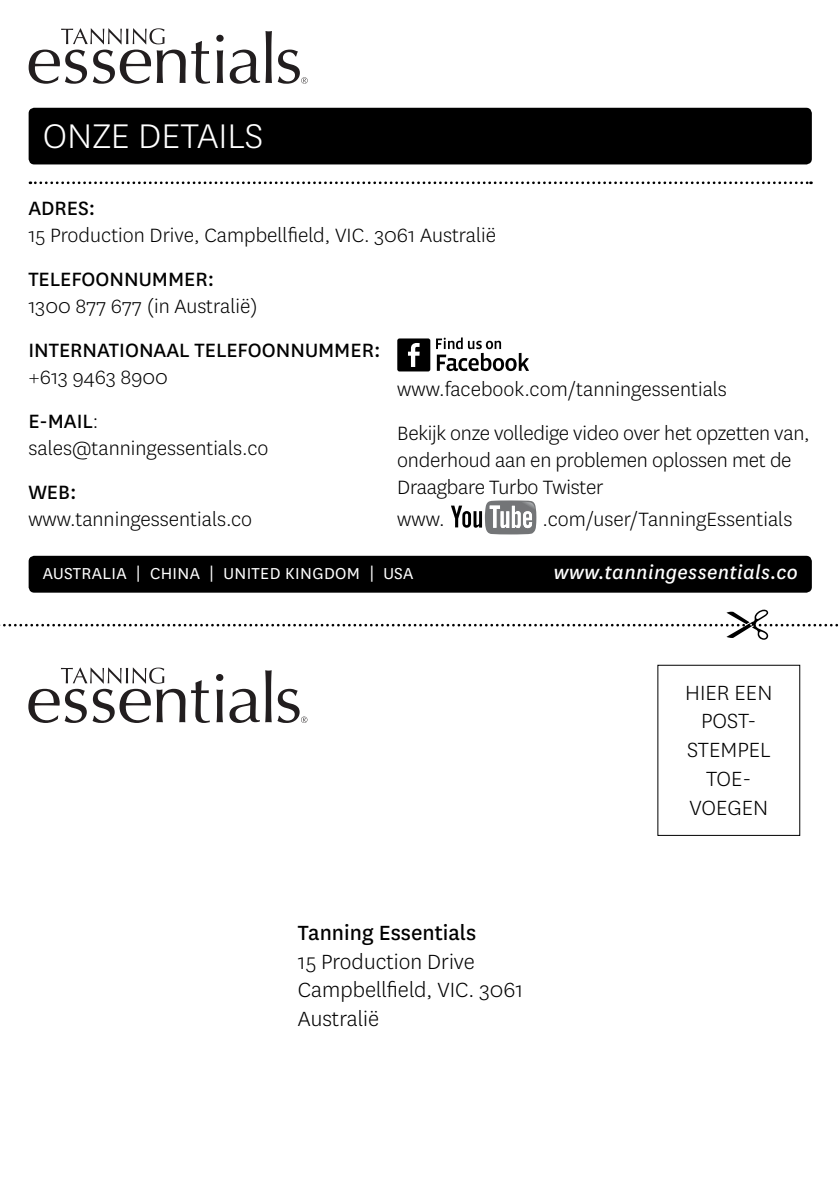
<style>
.page{position:relative;width:840px;height:1191px;background:#fff}
.page>*{position:absolute;margin:0;border:0;box-sizing:border-box;transform-origin:0 0}
.t1{font:300 40px "National";color:#fff}
.t2{font:300 24px/28.8px "National";color:#000;text-align:center}
.t3{font:24px "National";color:#000}
.t4{font:300 22.4px/43.8px "National";color:#000}
.t5{font:22.4px "National";color:#000}
.t6{font:italic 22px "National";letter-spacing:.02em;color:#fff}
.t7{font:18.4px "National";letter-spacing:.02em;color:#fff}
.s1{font-weight:400}
</style>
<div class="page">
<div style="left:29px;top:108px;width:782px;height:56px;background:#000;border-radius:6px"></div>
<svg style="left:30px;top:181px;width:781px;height:3px"></svg>
<svg style="left:29px;top:28px;width:181px;height:56px"></svg>
<svg style="left:216px;top:35px;width:7px;height:7px"></svg>
<svg style="left:217px;top:50px;width:6px;height:33px"></svg>
<svg style="left:229px;top:31px;width:78px;height:53px"></svg>
<div style="left:29px;top:556px;width:782px;height:36px;background:#000;border-radius:6px"></div>
<svg style="left:0;top:609px;width:839px;height:31px"></svg>
<svg style="left:61px;top:667px;width:103px;height:16px"></svg>
<svg style="left:28px;top:689px;width:157px;height:34px"></svg>
<svg style="left:191px;top:680px;width:19px;height:43px"></svg>
<svg style="left:216px;top:674px;width:7px;height:7px"></svg>
<svg style="left:216px;top:689px;width:7px;height:33px"></svg>
<svg style="left:229px;top:670px;width:42px;height:53px"></svg>
<svg style="left:277px;top:689px;width:30px;height:34px"></svg>
<div style="left:397px;top:338px;width:33px;height:33px;background:#000;border-radius:2px"></div>
<svg style="left:408px;top:343px;width:11px;height:24px"></svg>
<svg style="left:436px;top:337px;width:92px;height:34px"></svg>
<svg style="left:451px;top:500px;width:85px;height:34px"></svg>
<h1 class="t1" style="left:43px;top:110px;width:222px">ONZE DETAILS</h1>
<p class="t5" style="left:28px;top:194px;width:68px">ADRES:</p>
<p class="t4" style="left:28px;top:213px;width:469px">15 Production Drive, Campbellfield, VIC. 3061 Australië</p>
<p class="t5" style="left:28px;top:264px;width:187px">TELEFOONNUMMER:</p>
<p class="t4" style="left:28px;top:284px;width:231px">1300 877 677 (in Australië)</p>
<p class="t5" style="left:28px;top:335px;width:353px">INTERNATIONAAL TELEFOONNUMMER:</p>
<p class="t4" style="left:28px;top:354px;width:141px">+613 9463 8900<br><span class="s1">E-MAIL</span>:</p>
<p class="t4" style="left:28px;top:425px;width:241px">sales@tanningessentials.co</p>
<p class="t5" style="left:28px;top:477px;width:50px">WEB:</p>
<p class="t4" style="left:28px;top:496px;width:225px">www.tanningessentials.co</p>
<p class="t7" style="left:43px;top:561px;width:372px">AUSTRALIA | CHINA | UNITED KINGDOM | USA</p>
<p class="t4" style="left:397px;top:366px;width:413px">www.facebook.com/tanningessentials<br>Bekijk onze volledige video over het opzetten van,</p>
<p class="t4" style="left:397px;top:446px;width:395px;line-height:27px">onderhoud aan en problemen oplossen met de<br>Draagbare Turbo Twister</p>
<p class="t4" style="left:397px;top:496px;width:49px">www.</p>
<p class="t4" style="left:542px;top:496px;width:251px">.com/user/TanningEssentials</p>
<p class="t6" style="left:553px;top:558px;width:245px">www.tanningessentials.co</p>
<p class="t3" style="left:298px;top:916px;width:180px">Tanning Essentials</p>
<p class="t2" style="left:298px;top:946px;width:226px;text-align:left">15 Production Drive<br>Campbellfield, VIC. 3061<br>Australië</p>
<p class="t2" style="left:684px;top:677px;width:89px">HIER EEN<br>POST-<br>STEMPEL<br>TOE-<br>VOEGEN</p>
</div>
